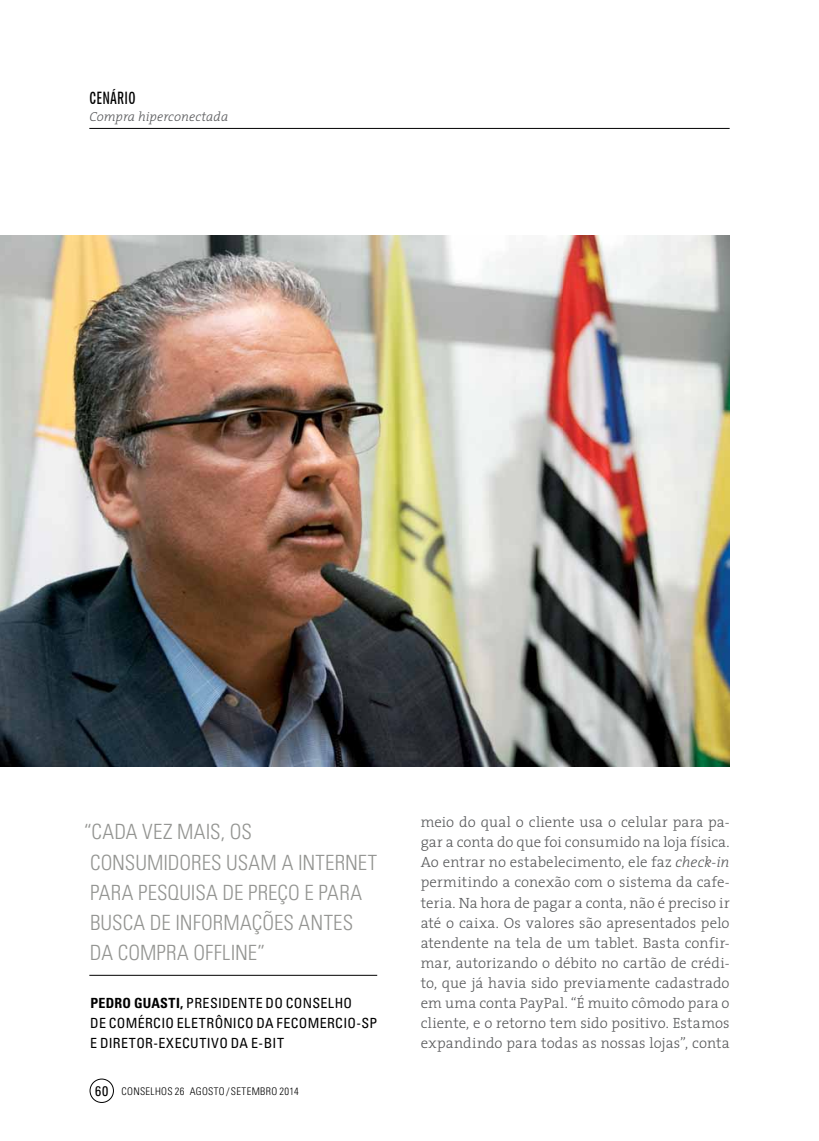
<style>
.page{position:relative;width:819px;height:1141px;background:#fff}
.page>*{position:absolute;margin:0;border:0;box-sizing:border-box;transform-origin:0 0}
.t1{font:300 condensed 21px/30.1px "Univers LT Std";letter-spacing:.005em;color:#939491}
.t2{font:17.5px "Chartwell Bars";letter-spacing:.015em;color:#000}
.t3{font:300 14.88px/20.1px "The Serif";letter-spacing:.005em;color:#58595b;text-align:justify}
.t4{font:condensed 14px "Univers LT Std";letter-spacing:.03em;color:#000}
.t5{font:700 condensed 14px "Univers LT Std";letter-spacing:.015em;color:#000}
.t6{font:italic 300 13.12px "The Serif";letter-spacing:.005em;color:#58595b}
.t7{font:300 condensed 10.5px "Univers LT Std";letter-spacing:.03em;color:#000}
.s1{font-weight:400}
.s2{font-weight:400;font-size:14px}
.s3{font-style:italic}
</style>
<div class="page">
<hr style="left:89px;top:128px;width:640px;height:1px;background:#000">
<div style="left:90px;top:1079px;width:24px;height:24px;border:1px solid #000;border-radius:50%"></div>
<hr style="left:89px;top:975px;width:288px;height:1px;background:#000">
<img style="left:0;top:236px;width:729px;height:531px">
<p class="t2" style="left:89px;top:87px;width:48px">CENÁRIO</p>
<p class="t6" style="left:89px;top:106px;width:140px">Compra hiperconectada</p>
<h1 class="t1" style="left:84px;top:817px;width:295px">“CADA VEZ MAIS, OS<br>CONSUMIDORES USAM A INTERNET<br>PARA PESQUISA DE PREÇO E PARA<br>BUSCA DE INFORMAÇÕES ANTES<br>DA COMPRA OFFL</h1>
<h1 class="t1" style="left:231px;top:938px;width:36px">INE”</h1>
<p class="t5" style="left:90px;top:995px;width:104px">PEDRO GUASTI, <span class="s1">PRES</span></p>
<p class="t4" style="left:218px;top:994px;width:13px">IDENTE</p>
<p class="t4" style="left:265px;top:994px;width:38px">DO CONSELHO</p>
<p class="t4" style="left:90px;top:1014px;width:102px">DE COMÉRCIO ELETR</p>
<p class="t4" style="left:215px;top:1014px;width:79px">ÔNICO DA FECOMERC</p>
<p class="t4" style="left:343px;top:1014px;width:35px">IO‑SP</p>
<p class="t4" style="left:90px;top:1034px;width:32px">E DIRETOR</p>
<p class="t4" style="left:153px;top:1034px;width:129px">-EXECUTIVO DA E-BIT</p>
<p class="t7" style="left:95px;top:1085px;width:205px"><span class="s2">60</span> CONSELHOS 26 AGOSTO /SETEMBRO 2014</p>
<p class="t3" style="left:420px;top:811px;width:310px">meio do qual o cliente usa o celular para pa&shy;gar a conta do que foi consumido na loja física.<br>Ao entrar no estabelecimento, ele faz <span class="s3">check-in </span>permitindo a conexão com o sistema da cafe&shy;teria. Na hora de pagar a conta, não é preciso ir até o caixa. Os valores são apresentados pelo atendente na tela de um tablet. Basta confir&shy;mar, autorizando o débito no cartão de crédi&shy;to, que já havia sido previamente cadastrado em uma conta PayPal. “É muito cômodo para o cliente, e o retorno tem sido positivo. Estamos expandindo para todas as nossas lojas”, conta</p>
</div>
